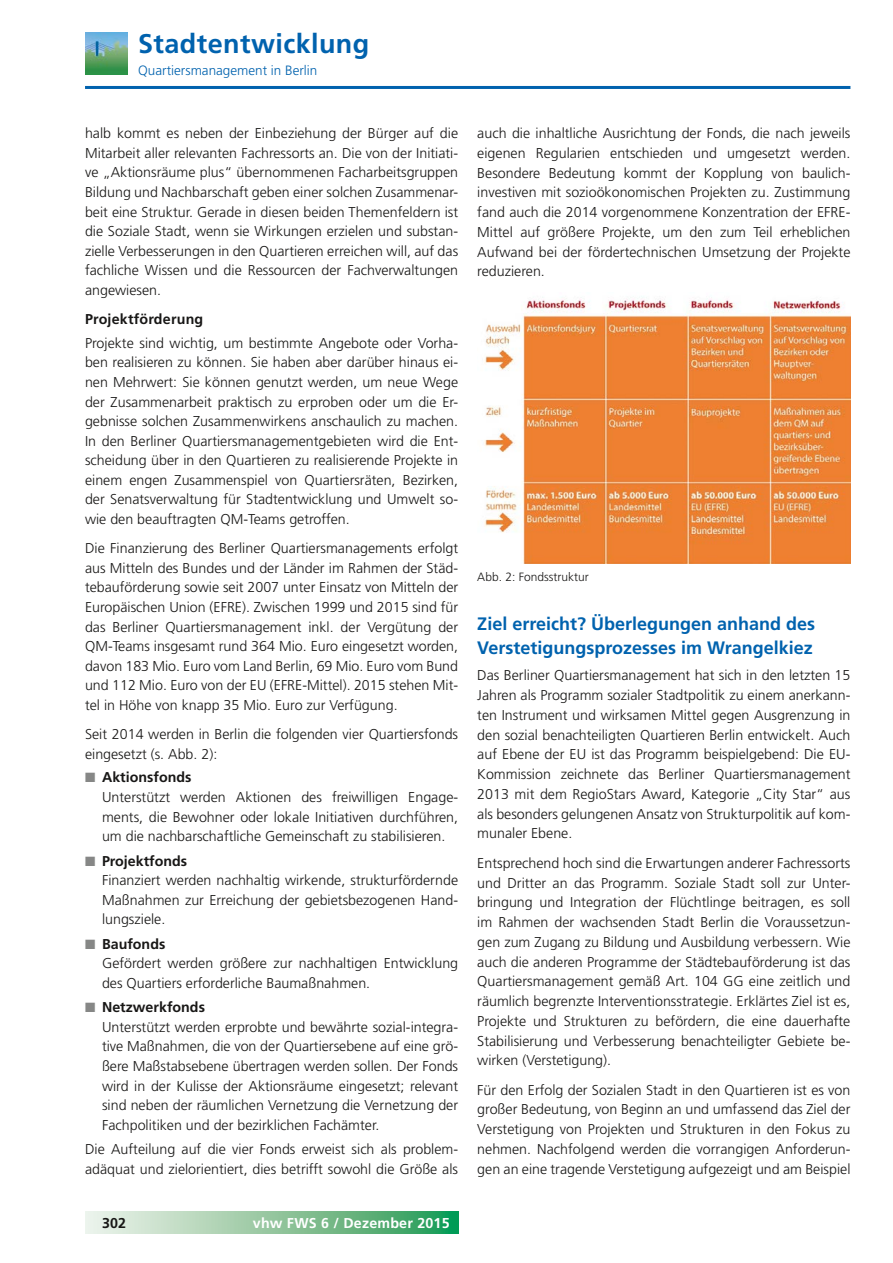
<style>
.page{position:relative;width:893px;height:1263px;background:#fff}
.page>*{position:absolute;margin:0;border:0;box-sizing:border-box;transform-origin:0 0}
.t1{font:700 27px "Frutiger LT";letter-spacing:.015em;color:#0062ae}
.t2{font:700 18px/24.3px "Frutiger LT";color:#0062ae}
.t3{font:300 14.25px/19.5px "Frutiger LT";color:#181716;text-align:justify}
.t4{font:700 14.25px "Frutiger LT";letter-spacing:.015em;color:#fff}
.t5{font:700 14.25px "Frutiger LT";letter-spacing:.015em;color:#181716}
.t6{font:300 13.5px "Frutiger LT";color:#0062ae}
.t7{font:300 12px "Frutiger CE";color:#181716}
.s1{color:#868786}
.s2{font-weight:700}
</style>
<div class="page">
<hr style="left:85px;top:86px;width:765px;height:3px;background:#0062ae">
<svg style="left:85px;top:1212px;width:373px;height:21px;background:#8dc69f"></svg>
<img style="left:85px;top:32px;width:42px;height:43px">
<img style="left:484px;top:296px;width:366px;height:267px">
<h1 class="t1" style="left:138px;top:28px;width:233px">Stadtentwicklung</h1>
<p class="t6" style="left:138px;top:62px;width:181px">Quartiersmanagement in Berlin</p>
<p class="t3" style="left:85px;top:124px;width:375px">halb kommt es neben der Einbeziehung der Bürger auf die Mitarbeit aller relevanten Fachressorts an. Die von der Initiati&shy;ve „Aktionsräume plus“ übernommenen Facharbeitsgruppen Bildung und Nachbarschaft geben einer solchen Zusammenar&shy;beit eine Struktur. Gerade in diesen beiden Themenfeldern ist die Soziale Stadt, wenn sie Wirkungen erzielen und substan&shy;zielle Verbesserungen in den Quartieren erreichen will, auf das fachliche Wissen und die Ressourcen der Fachverwaltungen angewiesen.</p>
<p class="t5" style="left:85px;top:311px;width:120px">Projektförderung</p>
<p class="t3" style="left:85px;top:333px;width:375px">Projekte sind wichtig, um bestimmte Angebote oder Vorha&shy;ben realisieren zu können. Sie haben aber darüber hinaus ei&shy;nen Mehrwert: Sie können genutzt werden, um neue Wege der Zusammenarbeit praktisch zu erproben oder um die Er&shy;gebnisse solchen Zusammenwirkens anschaulich zu machen.<br>In den Berliner Quartiersmanagementgebieten wird die Ent&shy;scheidung über in den Quartieren zu realisierende Projekte in einem engen Zusammenspiel von Quartiersräten, Bezirken, der Senatsverwaltung für Stadtentwicklung und Umwelt so&shy;wie den beauftragten QM-Teams getroffen.</p>
<p class="t3" style="left:85px;top:539px;width:375px">Die Finanzierung des Berliner Quartiersmanagements erfolgt aus Mitteln des Bundes und der Länder im Rahmen der Städ&shy;tebauförderung sowie seit 2007 unter Einsatz von Mitteln der Europäischen Union (EFRE). Zwischen 1999 und 2015 sind für das Berliner Quartiersmanagement inkl. der Vergütung der QM-Teams insgesamt rund 364 Mio. Euro eingesetzt worden, davon 183 Mio. Euro vom Land Berlin, 69 Mio. Euro vom Bund und 112 Mio. Euro von der EU (EFRE-Mittel). 2015 stehen Mit&shy;tel in Höhe von knapp 35 Mio. Euro zur Verfügung.</p>
<p class="t3" style="left:85px;top:725px;width:375px">Seit 2014 werden in Berlin die folgenden vier Quartiersfonds eingesetzt (s. Abb. 2):</p>
<p class="t3" style="left:102px;top:768px;width:358px;text-align:left;text-indent:-17px"><span class="s1">■</span> <span class="s2">Aktionsfonds<br></span>Unterstützt werden Aktionen des freiwilligen Engage&shy;ments, die Bewohner oder lokale Initiativen durchführen, um die nachbarschaftliche Gemeinschaft zu stabilisieren.</p>
<p class="t3" style="left:102px;top:851px;width:358px;text-align:left;text-indent:-17px"><span class="s1">■</span> <span class="s2">Projektfonds<br></span>Finanziert werden nachhaltig wirkende, strukturfördernde Maßnahmen zur Erreichung der gebietsbezogenen Hand&shy;lungsziele.</p>
<p class="t3" style="left:102px;top:934px;width:358px;text-align:left;text-indent:-17px"><span class="s1">■</span> <span class="s2">Baufonds<br></span>Gefördert werden größere zur nachhaltigen Entwicklung des Quartiers erforderliche Baumaßnahmen.</p>
<p class="t3" style="left:102px;top:998px;width:358px;text-align:left;text-indent:-17px"><span class="s1">■</span> <span class="s2">Netzwerkfonds<br></span>Unterstützt werden erprobte und bewährte sozial-integra&shy;tive Maßnahmen, die von der Quartiersebene auf eine grö&shy;ßere Maßstabsebene übertragen werden sollen. Der Fonds wird in der Kulisse der Aktionsräume eingesetzt; relevant sind neben der räumlichen Vernetzung die Vernetzung der Fachpolitiken und der bezirklichen Fachämter.</p>
<p class="t3" style="left:85px;top:1140px;width:375px">Die Aufteilung auf die vier Fonds erweist sich als problem&shy;adäquat und zielorientiert, dies betrifft sowohl die Größe als</p>
<p class="t5" style="left:102px;top:1214px;width:26px">302</p>
<p class="t4" style="left:253px;top:1214px;width:198px">vhw FWS 6 / Dezember 2015</p>
<p class="t3" style="left:477px;top:124px;width:375px">auch die inhaltliche Ausrichtung der Fonds, die nach jeweils eigenen Regularien entschieden und umgesetzt werden.<br>Besondere Bedeutung kommt der Kopplung von baulich&shy;investiven mit sozioökonomischen Projekten zu. Zustimmung fand auch die 2014 vorgenommene Konzentration der EFRE-Mittel auf größere Projekte, um den zum Teil erheblichen Aufwand bei der fördertechnischen Umsetzung der Projekte reduzieren.</p>
<p class="t7" style="left:477px;top:570px;width:113px">Abb. 2: Fondsstruktur</p>
<p class="t2" style="left:477px;top:612px;width:339px">Ziel erreicht? Überlegungen anhand des<br>Verstetigungsprozesses im Wrangelkiez</p>
<p class="t3" style="left:477px;top:666px;width:375px">Das Berliner Quartiersmanagement hat sich in den letzten 15<br>Jahren als Programm sozialer Stadtpolitik zu einem anerkann&shy;ten Instrument und wirksamen Mittel gegen Ausgrenzung in den sozial benachteiligten Quartieren Berlin entwickelt. Auch auf Ebene der EU ist das Programm beispielgebend: Die EU-Kommission zeichnete das Berliner Quartiersmanagement 2013 mit dem RegioStars Award, Kategorie „City Star“ aus als besonders gelungenen Ansatz von Strukturpolitik auf kom&shy;munaler Ebene.</p>
<p class="t3" style="left:477px;top:853px;width:375px">Entsprechend hoch sind die Erwartungen anderer Fachressorts und Dritter an das Programm. Soziale Stadt soll zur Unter&shy;bringung und Integration der Flüchtlinge beitragen, es soll im Rahmen der wachsenden Stadt Berlin die Voraussetzun&shy;gen zum Zugang zu Bildung und Ausbildung verbessern. Wie auch die anderen Programme der Städtebauförderung ist das Quartiersmanagement gemäß Art. 104 GG eine zeitlich und räumlich begrenzte Interventionsstrategie. Erklärtes Ziel ist es, Projekte und Strukturen zu befördern, die eine dauerhafte Stabilisierung und Verbesserung benachteiligter Gebiete be&shy;wirken (Verstetigung).</p>
<p class="t3" style="left:477px;top:1080px;width:375px">Für den Erfolg der Sozialen Stadt in den Quartieren ist es von großer Bedeutung, von Beginn an und umfassend das Ziel der Verstetigung von Projekten und Strukturen in den Fokus zu nehmen. Nachfolgend werden die vorrangigen Anforderun&shy;gen an eine tragende Verstetigung aufgezeigt und am Beispiel</p>
</div>
